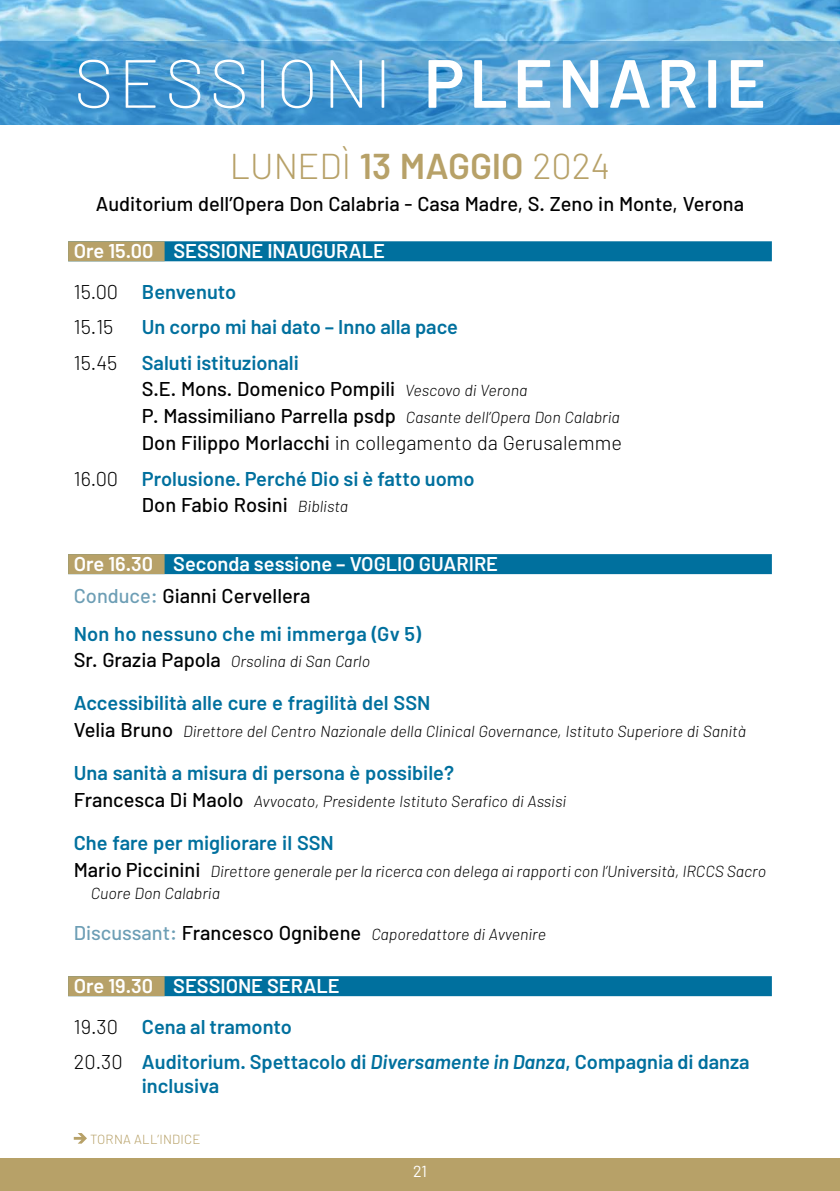
<style>
.page{position:relative;width:840px;height:1191px;background:#fff}
.page>*{position:absolute;margin:0;border:0;box-sizing:border-box;transform-origin:0 0}
.titolone{font:200 68px "Barlow";letter-spacing:.07em;color:#fff}
.SP_data{font:300 36px "Barlow";color:#b7a168}
.SP_sessioneTitolo{font:600 20px/24px "Barlow";color:#00709e}
.ST_titolointervento{font:600 20px "Barlow";color:#00709e}
.SP_sessione{font:600 20px "Barlow";color:#fff}
.SP_dove{font:500 20px "Barlow";color:#000}
.SP_relatore{font:500 20px "Barlow";color:#000}
.ST_relatore{font:300 20px "Barlow";color:#000}
.ST_relatore-2{font:500 20px "Barlow";color:#000}
.SP_sessioneTitolo-2{font:300 20px "Barlow";color:#000}
.ST_relatore-3{font:italic 300 16px/22px "Barlow";color:#000}
.t1{font:16px "Barlow";color:#fff}
.t2{font:300 13.2px "Barlow";letter-spacing:.02em;color:#b7a168}
.s1{font-weight:600}
.s2{font-weight:300;color:#000}
.s3{font-weight:300;font-style:italic;font-size:16px}
.s4{font-weight:500;font-style:normal;font-size:20px}
.s5{font-weight:500}
.s6{color:#6d9eb5}
.s7{font-weight:500;font-style:normal;font-size:20px;color:#6d9eb5}
.s8{font-style:italic}
</style>
<div class="page">
<div style="left:0;top:1158px;width:839px;height:33px;background:#b7a168"></div>
<img style="left:0;top:0;width:839px;height:41px">
<svg style="left:0;top:41px;width:839px;height:84px;background:#52a0d4"></svg>
<div style="left:68px;top:241px;width:703px;height:20px;background:#00709e"></div>
<div style="left:68px;top:241px;width:96px;height:20px;background:#b7a168"></div>
<div style="left:68px;top:554px;width:703px;height:20px;background:#00709e"></div>
<div style="left:68px;top:554px;width:96px;height:20px;background:#b7a168"></div>
<div style="left:68px;top:976px;width:703px;height:20px;background:#00709e"></div>
<div style="left:68px;top:976px;width:96px;height:20px;background:#b7a168"></div>
<svg style="left:74px;top:1133px;width:13px;height:10px"></svg>
<p class="titolone" style="left:74px;top:41px;width:693px">SESSIONI <span class="s1">PLENARIE</span></p>
<p class="SP_data" style="left:230px;top:144px;width:381px">LUNEDÌ <span class="s1">13 MAGGIO</span> 2024</p>
<p class="SP_dove" style="left:96px;top:191px;width:649px">Auditorium dell’Opera Don Calabria - Casa Madre, S. Zeno in Monte, Verona</p>
<p class="SP_sessione" style="left:74px;top:238px;width:312px">Ore 15.00 SESSIONE INAUGURALE</p>
<p class="SP_sessioneTitolo" style="left:74px;top:279px;width:164px"><span class="s2">15.00</span> Benvenuto</p>
<p class="SP_sessioneTitolo-2" style="left:74px;top:315px;width:41px">15.15</p>
<p class="SP_sessioneTitolo" style="left:142px;top:315px;width:317px">Un corpo mi hai dato – Inno alla pace</p>
<p class="SP_sessioneTitolo" style="left:74px;top:350px;width:226px"><span class="s2">15.45</span> Saluti istituzionali</p>
<p class="SP_relatore" style="left:142px;top:377px;width:387px">S.E. Mons. Domenico Pompili <span class="s3">Vescovo di Verona</span></p>
<p class="ST_relatore-3" style="left:142px;top:406px;width:479px"><span class="s4">P. Massimiliano Parrella psdp</span> Casante dell’Opera Don Calabria</p>
<p class="ST_relatore" style="left:142px;top:430px;width:481px"><span class="s5">Don Filippo Morlacchi</span> in collegamento da Gerusalemme</p>
<p class="SP_sessioneTitolo" style="left:74px;top:466px;width:402px"><span class="s2">16.00</span> Prolusione. Perché Dio si è fatto uomo</p>
<p class="SP_relatore" style="left:142px;top:493px;width:208px">Don Fabio Rosini <span class="s3">Biblista</span></p>
<p class="SP_sessione" style="left:74px;top:551px;width:425px">Ore 16.30 Seconda sessione – VOGLIO GUARIRE</p>
<p class="ST_relatore-2" style="left:74px;top:583px;width:238px"><span class="s6">Conduce:</span> Gianni Cervellera</p>
<p class="ST_titolointervento" style="left:74px;top:621px;width:348px">Non ho nessuno che mi immerga (Gv 5)</p>
<p class="ST_relatore-3" style="left:74px;top:650px;width:298px"><span class="s4">Sr. Grazia Papola</span> Orsolina di San Carlo</p>
<p class="ST_titolointervento" style="left:74px;top:691px;width:358px">Accessibilità alle cure e fragilità del SSN</p>
<p class="ST_relatore-3" style="left:74px;top:720px;width:673px"><span class="s4">Velia Bruno</span> Direttore del Centro Nazionale della Clinical Governance, Istituto Superiore di Sanità</p>
<p class="ST_titolointervento" style="left:74px;top:760px;width:381px">Una sanità a misura di persona è possibile?</p>
<p class="ST_relatore-3" style="left:74px;top:790px;width:493px"><span class="s4">Francesca Di Maolo</span> Avvocato, Presidente Istituto Serafico di Assisi</p>
<p class="ST_titolointervento" style="left:74px;top:830px;width:261px">Che fare per migliorare il SSN</p>
<p class="ST_relatore-3" style="left:91px;top:860px;width:676px;text-indent:-17px"><span class="s4">Mario Piccinini</span> Direttore generale per la ricerca con delega ai rapporti con l’Università, IRCCS Sacro<br>Cuore Don Calabria</p>
<p class="ST_relatore-3" style="left:74px;top:923px;width:473px"><span class="s7">Discussant:</span> <span class="s4">Francesco Ognibene</span> Caporedattore di Avvenire</p>
<p class="SP_sessione" style="left:74px;top:973px;width:267px">Ore 19.30 SESSIONE SERALE</p>
<p class="SP_sessioneTitolo" style="left:74px;top:1014px;width:219px"><span class="s2">19.30</span> Cena al tramonto</p>
<p class="SP_sessioneTitolo" style="left:142px;top:1049px;width:609px;text-indent:-68px"><span class="s2">20.30</span> Auditorium. Spettacolo di <span class="s8">Diversamente in Danza</span>, Compagnia di danza inclusiva</p>
<p class="t2" style="left:90px;top:1130px;width:112px">TORNA ALL’INDICE</p>
<p class="t1" style="left:413px;top:1161px;width:15px">21</p>
</div>
